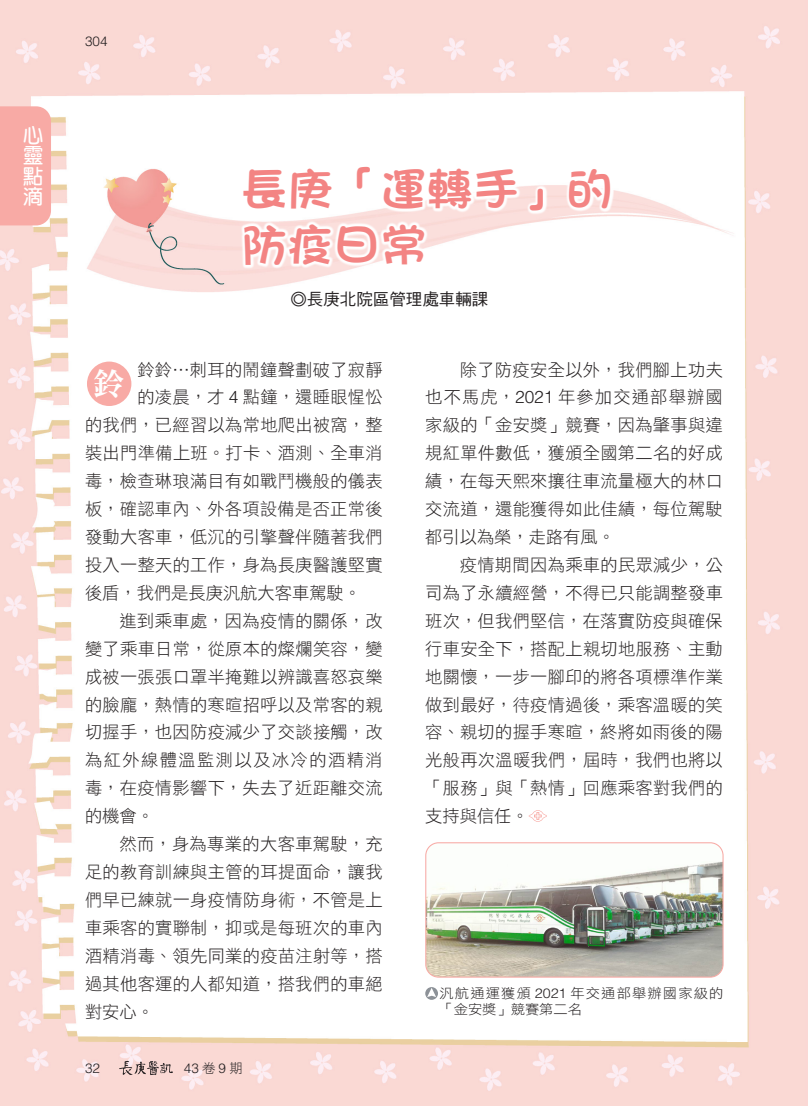
<style>
.page{position:relative;width:808px;height:1106px;background:#fff}
.page>*{position:absolute;margin:0;border:0;box-sizing:border-box;transform-origin:0 0}
._001標題{font:44.25px/55.5px "DF Fang Yuan W7 WINP BF";color:#f38483;scale:1.05 1}
.大標字-第一1反白大字{font:31.5px "DF Ming Std W9";color:#fff}
.t1{font:700 20.25px/20.2px "AR Yuan B5";color:#fff;text-align:justify}
._005內文-推出{font:17.25px/27.9px "DF Hei Std W3";letter-spacing:.02em;color:#231f20;text-align:justify}
._005內文-齊頭{font:17.25px "DF Hei Std W3";letter-spacing:.015em;color:#231f20}
._002-作者反白{font:16.5px "DF Hei Std W5";color:#231f20}
._005圖說{font:13.5px/16.5px "DF Hei Std W3";letter-spacing:.085em;color:#231f20;scale:1.05 1}
.頁碼{font:300 13.5px "Helvetica LT Std";color:#231f20}
.s1{font-family:"Helvetica LT Std";font-weight:300}
.s2{font-family:"DF Hei Std W3";font-weight:400}
</style>
<div class="page">
<img style="left:0;top:0;width:808px;height:1106px">
<svg style="left:119px;top:1060px;width:54px;height:15px"></svg>
<svg style="left:529px;top:810px;width:18px;height:11px"></svg>
<div style="left:87px;top:361px;width:44px;height:45px;background:#f8aaa5;border-radius:50%"></div>
<svg style="left:240px;top:163px;width:374px;height:148px"></svg>
<div style="left:425px;top:987px;width:13px;height:12px;background:#8d9298;border-radius:50%"></div>
<svg style="left:427px;top:987px;width:9px;height:10px"></svg>
<img style="left:426px;top:842px;width:297px;height:135px">
<div style="left:425px;top:842px;width:298px;height:135px;border:1px solid #f8aaa5;border-radius:13px"></div>
<div style="left:0;top:106px;width:51px;height:119px;background:#f8aaa5"></div>
<p class="t1" style="left:23px;top:125px;width:21px">心靈點滴</p>
<p class="頁碼" style="left:85px;top:33px;width:24px">304</p>
<p class="_001標題" style="left:241px;top:161px;width:356px">長庚「運轉手」的防疫日常</p>
<p class="_002-作者反白" style="left:241px;top:290px;width:282px">　　　◎長庚北院區管理處車輛課　　</p>
<p class="_005內文-齊頭" style="left:137px;top:360px;width:247px">鈴鈴⋯刺耳的鬧鐘聲劃破了寂靜</p>
<p class="_005內文-齊頭" style="left:137px;top:388px;width:247px">的凌晨，才 <span class="s1">4</span> 點鐘，還睡眼惺忪</p>
<p class="_005內文-齊頭" style="left:85px;top:416px;width:299px">的我們，已經習以為常地爬出被窩，整</p>
<p class="_005內文-齊頭" style="left:85px;top:444px;width:299px">裝出門準備上班。打卡、酒測、全車消</p>
<p class="_005內文-齊頭" style="left:85px;top:471px;width:299px">毒，檢查琳琅滿目有如戰鬥機般的儀表</p>
<p class="_005內文-齊頭" style="left:85px;top:499px;width:299px">板，確認車內、外各項設備是否正常後</p>
<p class="_005內文-齊頭" style="left:85px;top:527px;width:299px">發動大客車，低沉的引擎聲伴隨著我們</p>
<p class="_005內文-齊頭" style="left:85px;top:555px;width:299px">投入一整天的工作，身為長庚醫護堅實</p>
<p class="_005內文-齊頭" style="left:85px;top:583px;width:277px">後盾，我們是長庚汎航大客車駕駛。</p>
<p class="_005內文-推出" style="left:85px;top:606px;width:299px;text-indent:34px">進到乘車處，因為疫情的關係，改變了乘車日常，從原本的燦爛笑容，變成被一張張口罩半掩難以辨識喜怒哀樂的臉龐，熱情的寒暄招呼以及常客的親切握手，也因防疫減少了交談接觸，改為紅外線體溫監測以及冰冷的酒精消毒，在疫情影響下，失去了近距離交流的機會。</p>
<p class="_005內文-推出" style="left:85px;top:829px;width:299px;text-indent:34px">然而，身為專業的大客車駕駛，充足的教育訓練與主管的耳提面命，讓我們早已練就一身疫情防身術，不管是上車乘客的實聯制，抑或是每班次的車內酒精消毒、領先同業的疫苗注射等，搭過其他客運的人都知道，搭我們的車絕對安心。</p>
<p class="大標字-第一1反白大字" style="left:93px;top:367px;width:33px">鈴</p>
<p class="頁碼" style="left:85px;top:1059px;width:17px">32</p>
<p class="頁碼" style="left:184px;top:1059px;width:60px">43<span class="s2">卷</span>9<span class="s2">期</span></p>
<p class="_005內文-推出" style="left:425px;top:355px;width:299px;text-indent:34px">除了防疫安全以外，我們腳上功夫也不馬虎，<span class="s1">2021</span> 年參加交通部舉辦國家級的「金安獎」競賽，因為肇事與違規紅單件數低，獲頒全國第二名的好成績，在每天熙來攘往車流量極大的林口交流道，還能獲得如此佳績，每位駕駛都引以為榮，走路有風。</p>
<p class="_005內文-推出" style="left:425px;top:550px;width:299px;text-indent:34px">疫情期間因為乘車的民眾減少，公司為了永續經營，不得已只能調整發車班次，但我們堅信，在落實防疫與確保行車安全下，搭配上親切地服務、主動地關懷，一步一腳印的將各項標準作業做到最好，待疫情過後，乘客溫暖的笑容、親切的握手寒暄，終將如雨後的陽光般再次溫暖我們，屆時，我們也將以「服務」與「熱情」回應乘客對我們的支持與信任。</p>
<p class="_005圖說" style="left:439px;top:984px;width:272px">汎航通運獲頒 <span class="s1">2021</span> 年交通部舉辦國家級的「金安獎」競賽第二名</p>
</div>
